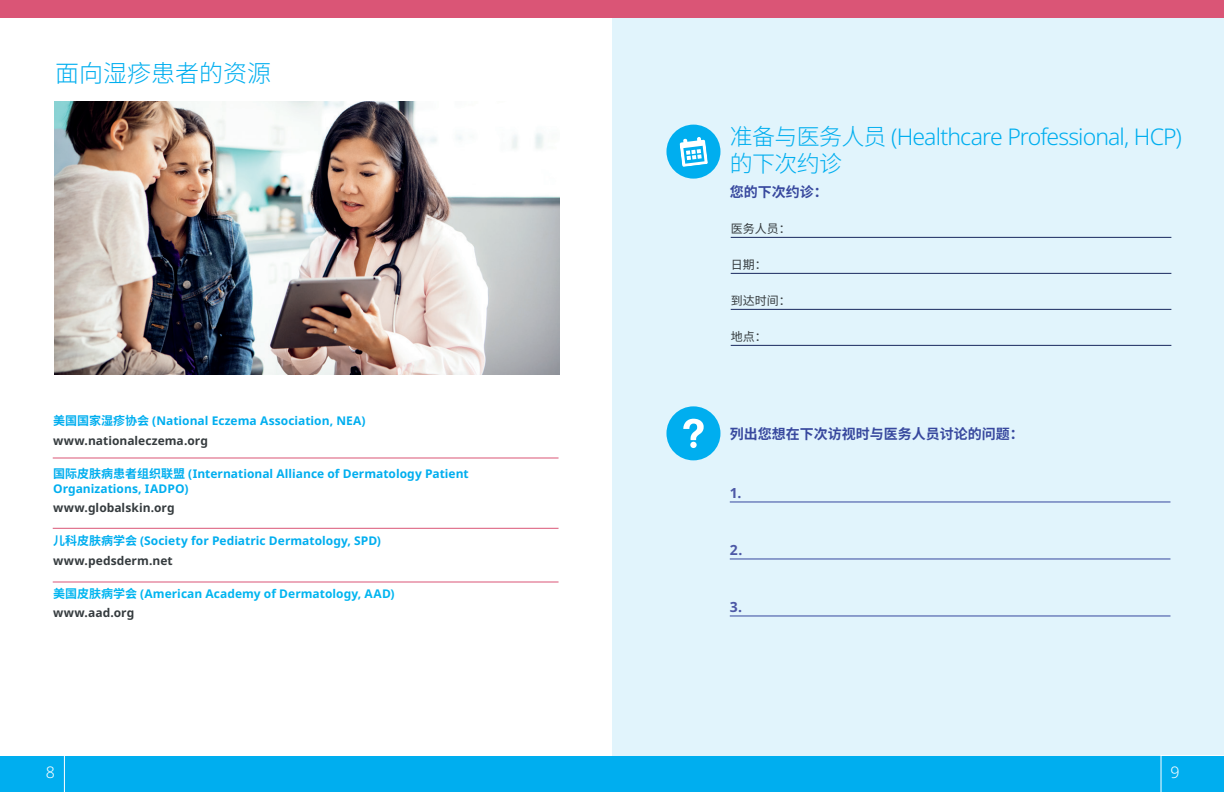
<style>
.page{position:relative;width:1224px;height:792px;background:#fff}
.page>*{position:absolute;margin:0;border:0;box-sizing:border-box;transform-origin:0 0}
.t1{font:300 24px "Noto Sans CJ Ksc";color:#00aeef}
.t2{font:300 23px "Noto Sans";letter-spacing:-.04em;color:#00aeef}
.t3{font:300 23px "Noto Sans CJ Ksc";letter-spacing:-.03em;color:#00aeef}
.t4{font:300 16px "Noto Sans";color:#fff}
.t5{font:700 14px "Noto Sans CJ Ksc";color:#37489e}
.t6{font:700 14px "Noto Sans";color:#4c58a6}
.t7{font:700 12px/19.5px "Noto Sans";color:#00aeef}
.t8{font:700 12px/19.5px "Noto Sans";letter-spacing:.005em;color:#00b5f0}
.t9{font:700 12px "Noto Sans";letter-spacing:.005em;color:#353b3e}
.t10{font:12px "Noto Sans CJ Ksc";color:#353b3e}
.s1{font-family:"Noto Sans CJ Ksc"}
.s2{color:#353b3e}
</style>
<div class="page">
<div style="left:612px;top:3px;width:612px;height:753px;background:#e1f4fc"></div>
<div style="left:612px;top:0;width:612px;height:17px;background:#da5576"></div>
<div style="left:666px;top:125px;width:54px;height:54px;background:#00aeef;border-radius:50%"></div>
<svg style="left:680px;top:137px;width:28px;height:30px"></svg>
<div style="left:666px;top:406px;width:54px;height:54px;background:#00aeef;border-radius:50%"></div>
<div style="left:690px;top:442px;width:7px;height:6px;background:#fff;border-radius:50%"></div>
<svg style="left:683px;top:419px;width:21px;height:21px"></svg>
<div style="left:612px;top:756px;width:612px;height:36px;background:#00aeef"></div>
<hr style="left:731px;top:237px;width:440px;height:1px;background:#17275d">
<hr style="left:731px;top:273px;width:440px;height:1px;background:#17275d">
<hr style="left:731px;top:309px;width:440px;height:1px;background:#17275d">
<hr style="left:731px;top:345px;width:440px;height:1px;background:#17275d">
<hr style="left:730px;top:502px;width:440px;height:1px;background:#37489e">
<hr style="left:730px;top:559px;width:440px;height:1px;background:#37489e">
<hr style="left:730px;top:616px;width:440px;height:1px;background:#37489e">
<svg style="left:1161px;top:755px;width:63px;height:37px"></svg>
<div style="left:0;top:756px;width:612px;height:36px;background:#00aeef"></div>
<img style="left:54px;top:102px;width:506px;height:272px">
<hr style="left:53px;top:457px;width:506px;height:1px;background:#da5576">
<hr style="left:53px;top:528px;width:506px;height:1px;background:#da5576">
<hr style="left:53px;top:582px;width:506px;height:1px;background:#da5576">
<div style="left:0;top:0;width:612px;height:17px;background:#da5576"></div>
<svg style="left:63px;top:756px;width:2px;height:36px"></svg>
<h1 class="t1" style="left:55px;top:59px;width:217px">面向湿疹患者的资源</h1>
<p class="t7" style="left:53px;top:411px;width:314px"><span class="s1">美国国家湿疹协会</span> (National Eczema Association, NEA) <span class="s2">www.nationaleczema.org</span></p>
<p class="t7" style="left:53px;top:466px;width:417px;line-height:15px"><span class="s1">国际皮肤病患者组织联盟</span> (International Alliance of Dermatology Patient<br>Organizations, IADPO)</p>
<p class="t9" style="left:53px;top:500px;width:123px">www.globalskin.org</p>
<p class="t7" style="left:53px;top:531px;width:329px"><span class="s1">儿科皮肤病学会</span> (Society for Pediatric Dermatology, SPD) <span class="s2">www.pedsderm.net</span></p>
<p class="t8" style="left:53px;top:584px;width:343px"><span class="s1">美国皮肤病学会</span> (American Academy of Dermatology, AAD) <span class="s2">www.aad.org</span></p>
<h2 class="t2" style="left:730px;top:120px;width:454px"><span class="s1">准备与医务人员</span> (Healthcare Professional, HCP)</h2>
<h2 class="t3" style="left:730px;top:151px;width:114px">的下次约诊</h2>
<p class="t5" style="left:730px;top:184px;width:99px">您的下次约诊：</p>
<p class="t10" style="left:731px;top:222px;width:61px">医务人员：</p>
<p class="t10" style="left:731px;top:258px;width:37px">日期：</p>
<p class="t10" style="left:731px;top:294px;width:61px">到达时间：</p>
<p class="t10" style="left:731px;top:330px;width:37px">地点：</p>
<p class="t5" style="left:730px;top:426px;width:295px">列出您想在下次访视时与医务人员讨论的问题：</p>
<p class="t6" style="left:730px;top:483px;width:13px">1.</p>
<p class="t6" style="left:730px;top:540px;width:14px">2.</p>
<p class="t6" style="left:730px;top:597px;width:14px">3.</p>
<h3 class="t4" style="left:46px;top:760px;width:11px">8</h3>
<h3 class="t4" style="left:1171px;top:760px;width:11px">9</h3>
</div>
